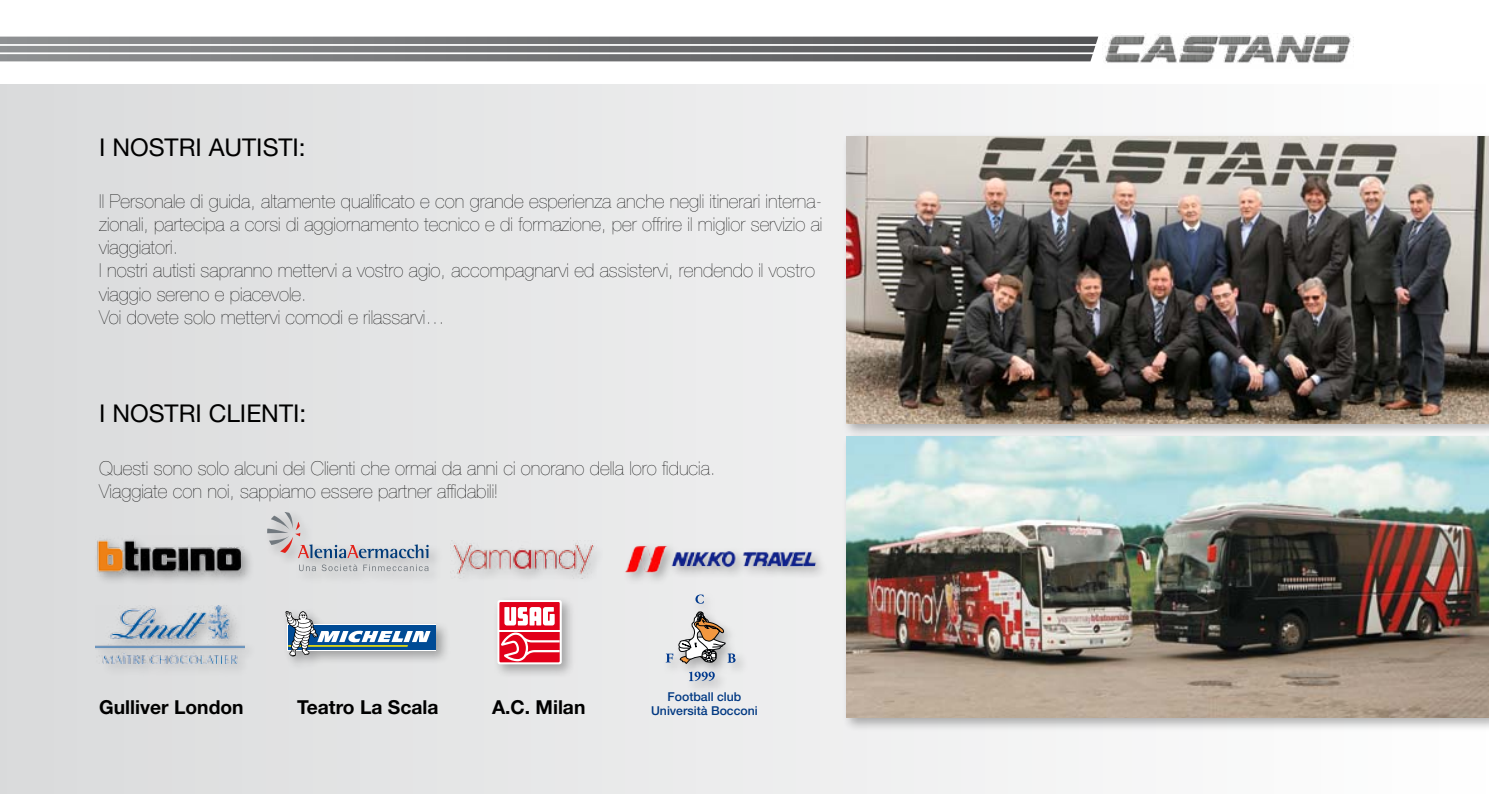
<style>
.page{position:relative;width:1489px;height:794px;background:#fff}
.page>*{position:absolute;margin:0;border:0;box-sizing:border-box;transform-origin:0 0}
.t1{font:24.5px "Helvetica Neue";color:#000}
.t2{font:200 19.25px/23.1px "Helvetica Neue";color:#000}
.t3{font:700 19.25px "Helvetica Neue";color:#000}
.t4{font:500 12.25px/14.7px "Helvetica Neue";color:#003882;text-align:center}
</style>
<div class="page">
<div style="left:0;top:84px;width:1488px;height:710px;background:linear-gradient(to right,#dadbdc,#fff)"></div>
<div style="left:841px;top:132px;width:647px;height:306px;background:#000;opacity:.3"></div>
<img style="left:846px;top:136px;width:642px;height:287px">
<div style="left:841px;top:432px;width:647px;height:300px;background:#000;opacity:.3"></div>
<img style="left:846px;top:437px;width:642px;height:280px">
<div style="left:94px;top:536px;width:161px;height:49px;background:#000;opacity:.3"></div>
<img style="left:95px;top:535px;width:149px;height:41px">
<div style="left:263px;top:508px;width:179px;height:77px;background:#000;opacity:.3"></div>
<svg style="left:267px;top:512px;width:162px;height:46px;background:#ceced2"></svg>
<svg style="left:299px;top:564px;width:58px;height:7px"></svg>
<svg style="left:363px;top:564px;width:65px;height:7px"></svg>
<div style="left:450px;top:541px;width:156px;height:45px;background:#e6e7e8"></div>
<img style="left:450px;top:540px;width:146px;height:38px">
<div style="left:621px;top:542px;width:207px;height:44px;background:#000;opacity:.3"></div>
<img style="left:621px;top:543px;width:197px;height:31px">
<div style="left:493px;top:595px;width:83px;height:84px;background:#000;opacity:.3"></div>
<svg style="left:497px;top:600px;width:64px;height:64px"></svg>
<svg style="left:499px;top:602px;width:60px;height:60px"></svg>
<div style="left:662px;top:590px;width:87px;height:105px;background:#000;opacity:.3"></div>
<svg style="left:695px;top:594px;width:9px;height:9px"></svg>
<svg style="left:665px;top:611px;width:70px;height:53px;background:#c1bcb8"></svg>
<svg style="left:689px;top:671px;width:25px;height:10px"></svg>
<div style="left:281px;top:607px;width:169px;height:63px;background:#000;opacity:.3"></div>
<div style="left:288px;top:625px;width:147px;height:25px;background:#004b95"></div>
<svg style="left:285px;top:610px;width:145px;height:46px"></svg>
<div style="left:92px;top:602px;width:166px;height:75px;background:#dcddde"></div>
<img style="left:96px;top:605px;width:148px;height:58px">
<img style="left:1105px;top:34px;width:246px;height:29px">
<svg style="left:0;top:37px;width:1098px;height:24px;background:#737476"></svg>
<hr style="left:0;top:44px;width:1097px;height:2px;background:#fff">
<hr style="left:0;top:52px;width:1095px;height:2px;background:#fff">
<p class="t1" style="left:99px;top:132px;width:31px">I NOSTR</p>
<p class="t1" style="left:195px;top:132px;width:31px">I AUT</p>
<p class="t1" style="left:256px;top:132px;width:51px">ISTI:</p>
<p class="t2" style="left:99px;top:189px;width:724px">Il Personale di guida, altamente qualificato e con grande esperienza anche negli itinerari interna&shy;zionali, partecipa a corsi di aggiornamento tecnico e di formazione, per offrire il miglior servizio ai viaggiatori.<br>I nostri autisti sapranno mettervi a vostro agio, accompagnarvi ed assistervi, rendendo il vostro viaggio sereno e piacevole.<br>Voi dovete solo mettervi comodi e rilassarvi…</p>
<p class="t1" style="left:99px;top:399px;width:31px">I NOSTR</p>
<p class="t1" style="left:195px;top:399px;width:67px">I CLIENT</p>
<p class="t1" style="left:293px;top:399px;width:15px">I:</p>
<p class="t2" style="left:99px;top:456px;width:617px">Questi sono solo alcuni dei Clienti che ormai da anni ci onorano della loro fiducia.<br>Viaggiate con noi, sappiamo essere partner affidabili!</p>
<p class="t3" style="left:99px;top:695px;width:146px">Gulliver London</p>
<p class="t3" style="left:297px;top:695px;width:143px">Teatro La Scala</p>
<p class="t3" style="left:492px;top:695px;width:95px">A.C. Milan</p>
<p class="t4" style="left:651px;top:688px;width:108px">Football club<br>Università Bocconi</p>
</div>
